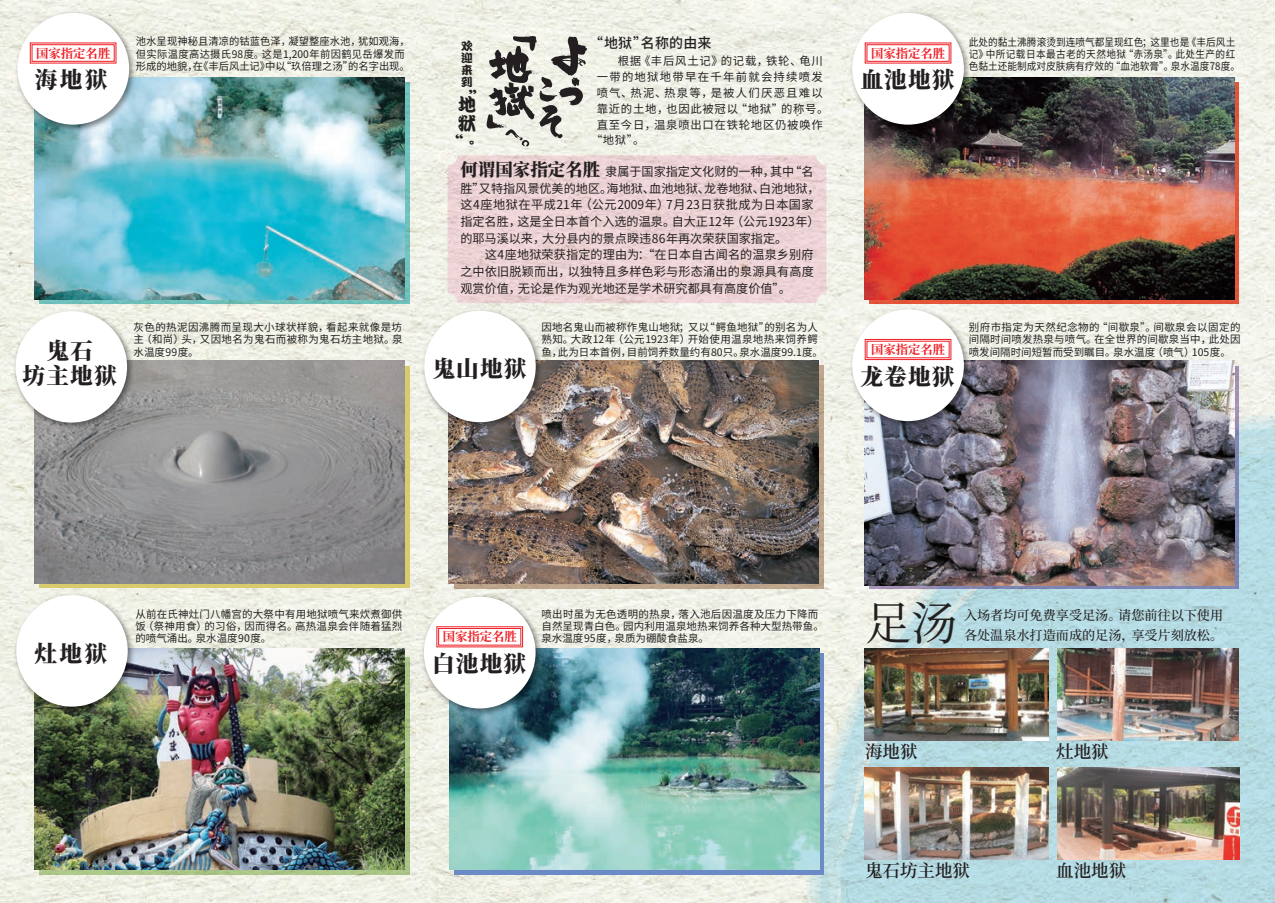
<style>
.page{position:relative;width:1275px;height:903px;background:#fff}
.page>*{position:absolute;margin:0;border:0;box-sizing:border-box;transform-origin:0 0}
.t1{font:46.2px "Noto Serif CJ Ksc";color:#231f20}
.t2{font:900 22.75px/24.5px "Noto Serif CJ Ksc";letter-spacing:.05em;color:#231f20;text-align:center}
.t3{font:18.55px/22.1px "DFP Kan Ting Liu W9 G Bpc EUC H";color:#231f20;text-align:right}
.t4{font:600 17.5px "Noto Serif CJ Ksc";color:#231f20}
.t5{font:500 14px "Noto Sans CJ Ksc";letter-spacing:.01em;color:#231f20}
.t6{font:500 13.12px/19.2px "Noto Serif CJ Ksc";color:#231f20}
.t7{font:700 12.42px "Noto Serif CJ Ksc";color:#ee1d23}
.t8{font:12.25px/16.6px "Noto Sans CJ Ksc";color:#231f20}
.t9{font:11.72px/12.1px "DFP Kan Ting Liu W9 G Bpc EUC H";color:#231f20;text-align:justify}
.t10{font:11.38px "Noto Sans CJ Ksc";letter-spacing:.07em;color:#231f20}
.t11{font:11.38px "Noto Sans CJ Ksc";letter-spacing:.105em;color:#231f20}
.t12{font:11.38px "Noto Sans CJ Ksc";letter-spacing:.11em;color:#231f20}
.t13{font:10.5px/12.2px "Noto Sans CJ Ksc";letter-spacing:.02em;color:#231f20}
.t14{font:10.5px/12.2px "Noto Sans CJ Ksc";letter-spacing:.02em;color:#231f20;scale:.92 1}
.s1{font-family:"Noto Serif CJ Ksc";font-weight:900;font-size:17.5px}
</style>
<div class="page">
<img style="left:0;top:0;width:1275px;height:903px">
<svg style="left:823px;top:426px;width:452px;height:235px;fill:#b7dde5"></svg>
<svg style="left:836px;top:506px;width:197px;height:142px;fill:#b6dde4"></svg>
<svg style="left:1239px;top:413px;width:36px;height:101px"></svg>
<svg style="left:806px;top:661px;width:469px;height:242px"></svg>
<svg style="left:807px;top:515px;width:198px;height:361px"></svg>
<div style="left:39px;top:82px;width:370px;height:222px;background:#70c0bc"></div>
<div style="left:39px;top:366px;width:370px;height:222px;background:#d7cb6e"></div>
<div style="left:869px;top:82px;width:370px;height:222px;background:linear-gradient(to right,#e35539,#e15438)"></div>
<svg style="left:869px;top:366px;width:370px;height:223px;fill:#7f86b3"></svg>
<div style="left:39px;top:657px;width:370px;height:218px;background:#acc589"></div>
<div style="left:454px;top:365px;width:369px;height:223px;background:#bca389"></div>
<svg style="left:454px;top:653px;width:369px;height:222px;fill:#6c8bc6"></svg>
<img style="left:34px;top:78px;width:371px;height:222px">
<img style="left:449px;top:648px;width:370px;height:221px">
<img style="left:865px;top:78px;width:370px;height:221px">
<img style="left:865px;top:361px;width:370px;height:224px">
<img style="left:34px;top:361px;width:371px;height:223px">
<img style="left:34px;top:648px;width:371px;height:222px">
<img style="left:449px;top:361px;width:370px;height:223px">
<img style="left:865px;top:648px;width:184px;height:92px">
<img style="left:865px;top:767px;width:184px;height:92px">
<img style="left:1058px;top:767px;width:182px;height:92px">
<img style="left:1058px;top:648px;width:180px;height:92px">
<svg style="left:486px;top:36px;width:101px;height:113px"></svg>
<svg style="left:448px;top:155px;width:378px;height:148px;fill:#edd3d5"></svg>
<img style="left:12px;top:8px;width:127px;height:126px">
<div style="left:17px;top:13px;width:112px;height:112px;background:#fff;border-radius:50%"></div>
<div style="left:30px;top:43px;width:86px;height:20px;border:1px solid #ee1d23"></div>
<img style="left:419px;top:592px;width:126px;height:126px">
<div style="left:424px;top:597px;width:112px;height:111px;background:#fff;border-radius:50%"></div>
<div style="left:438px;top:628px;width:83px;height:17px;border:1px solid #ee1d23"></div>
<img style="left:847px;top:8px;width:127px;height:126px">
<div style="left:852px;top:13px;width:112px;height:112px;background:#fff;border-radius:50%"></div>
<div style="left:865px;top:43px;width:86px;height:20px;border:1px solid #ee1d23"></div>
<img style="left:847px;top:304px;width:127px;height:127px">
<div style="left:852px;top:309px;width:112px;height:112px;background:#fff;border-radius:50%"></div>
<div style="left:865px;top:339px;width:86px;height:21px;border:1px solid #ee1d23"></div>
<img style="left:12px;top:590px;width:126px;height:126px">
<div style="left:16px;top:595px;width:112px;height:112px;background:#fff;border-radius:50%"></div>
<img style="left:419px;top:306px;width:126px;height:126px">
<div style="left:424px;top:311px;width:112px;height:111px;background:#fff;border-radius:50%"></div>
<img style="left:11px;top:306px;width:126px;height:126px">
<div style="left:16px;top:311px;width:111px;height:112px;background:#fff;border-radius:50%"></div>
<p class="t7" style="left:36px;top:46px;width:76px">国家指定名胜</p>
<h2 class="t2" style="left:35px;top:68px;width:74px">海地狱</h2>
<p class="t13" style="left:136px;top:36px;width:275px">池水呈现神秘且清凉的钴蓝色泽，凝望整座水池，犹如观海，但实际温度高达摄氏98度。这是1,200年前因鹤见岳爆发而形成的地貌，在《丰后风土记》中以“玖倍理之汤”的名字出现。</p>
<h3 class="t5" style="left:589px;top:35px;width:124px">“地狱”名称的由来</h3>
<p class="t10" style="left:618px;top:55px;width:207px">根据《丰后风土记》的记载，铁轮、龟川</p>
<p class="t12" style="left:597px;top:71px;width:228px">一带的地狱地带早在千年前就会持续喷发</p>
<p class="t11" style="left:597px;top:86px;width:228px">喷气、热泥、热泉等，是被人们厌恶且难以</p>
<p class="t10" style="left:597px;top:102px;width:233px">靠近的土地，也因此被冠以“地狱”的称号。</p>
<p class="t10" style="left:597px;top:118px;width:228px">直至今日，温泉喷出口在铁轮地区仍被唤作</p>
<p class="t10" style="left:591px;top:134px;width:55px">“地狱”。</p>
<p class="t8" style="left:460px;top:164px;width:361px"><span class="s1">何谓国家指定名胜</span>隶属于国家指定文化财的一种，其中“名胜”又特指风景优美的地区。海地狱、血池地狱、龙卷地狱、白池地狱，这4座地狱在平成21年（公元2009年）7月23日获批成为日本国家指定名胜，这是全日本首个入选的温泉。自大正12年（公元1923年）的耶马溪以来，大分县内的景点睽违86年再次荣获国家指定。</p>
<p class="t8" style="left:460px;top:247px;width:355px;text-align:justify;text-indent:24px">这4座地狱荣获指定的理由为：“在日本自古闻名的温泉乡别府之中依旧脱颖而出，以独特且多样色彩与形态涌出的泉源具有高度观赏价值，无论是作为观光地还是学术研究都具有高度价值”。</p>
<p class="t9" style="left:461px;top:39px;width:13px">欢迎来到</p>
<h3 class="t3" style="left:446px;top:90px;width:32px">地”狱“。</h3>
<p class="t7" style="left:871px;top:46px;width:76px">国家指定名胜</p>
<h2 class="t2" style="left:860px;top:68px;width:96px">血池地狱</h2>
<p class="t14" style="left:969px;top:36px;width:296px">此处的黏土沸腾滚烫到连喷气都呈现红色；这里也是《丰后风土记》中所记载日本最古老的天然地狱“赤汤泉”。此处生产的红色黏土还能制成对皮肤病有疗效的“血池软膏”。泉水温度78度。</p>
<h2 class="t2" style="left:23px;top:339px;width:96px">鬼石<br>坊主地狱</h2>
<p class="t13" style="left:134px;top:321px;width:270px;text-align:justify">灰色的热泥因沸腾而呈现大小球状样貌，看起来就像是坊主（和尚）头，又因地名为鬼石而被称为鬼石坊主地狱。泉水温度99度。</p>
<p class="t13" style="left:541px;top:321px;width:283px">因地名鬼山而被称作鬼山地狱；又以“鳄鱼地狱”的别名为人熟知。大政12年（公元1923年）开始使用温泉地热来饲养鳄鱼，此为日本首例，目前饲养数量约有80只。泉水温度99.1度。</p>
<h2 class="t2" style="left:432px;top:357px;width:96px">鬼山地狱</h2>
<p class="t7" style="left:871px;top:342px;width:76px">国家指定名胜</p>
<h2 class="t2" style="left:860px;top:365px;width:96px">龙卷地狱</h2>
<p class="t13" style="left:969px;top:321px;width:273px;text-align:justify">别府市指定为天然纪念物的“间歇泉”。间歇泉会以固定的间隔时间喷发热泉与喷气。在全世界的间歇泉当中，此处因喷发间隔时间短暂而受到瞩目。泉水温度（喷气）105度。</p>
<h2 class="t2" style="left:35px;top:642px;width:74px">灶地狱</h2>
<p class="t13" style="left:135px;top:608px;width:269px;text-align:justify">从前在氏神灶门八幡宫的大祭中有用地狱喷气来炊煮御供饭（祭神用食）的习俗，因而得名。高热温泉会伴随着猛烈的喷气涌出。泉水温度90度。</p>
<p class="t13" style="left:541px;top:608px;width:284px">喷出时虽为无色透明的热泉，落入池后因温度及压力下降而自然呈现青白色。园内利用温泉地热来饲养各种大型热带鱼。泉水温度95度，泉质为硼酸食盐泉。</p>
<p class="t7" style="left:443px;top:630px;width:76px">国家指定名胜</p>
<h2 class="t2" style="left:432px;top:652px;width:96px">白池地狱</h2>
<h1 class="t1" style="left:865px;top:597px;width:94px">足汤</h1>
<p class="t6" style="left:964px;top:606px;width:261px">入场者均可免费享受足汤。请您前往以下使用各处温泉水打造而成的足汤，享受片刻放松。</p>
<h3 class="t4" style="left:865px;top:742px;width:54px">海地狱</h3>
<h3 class="t4" style="left:1056px;top:742px;width:54px">灶地狱</h3>
<h3 class="t4" style="left:865px;top:861px;width:106px">鬼石坊主地狱</h3>
<h3 class="t4" style="left:1056px;top:861px;width:71px">血池地狱</h3>
</div>
